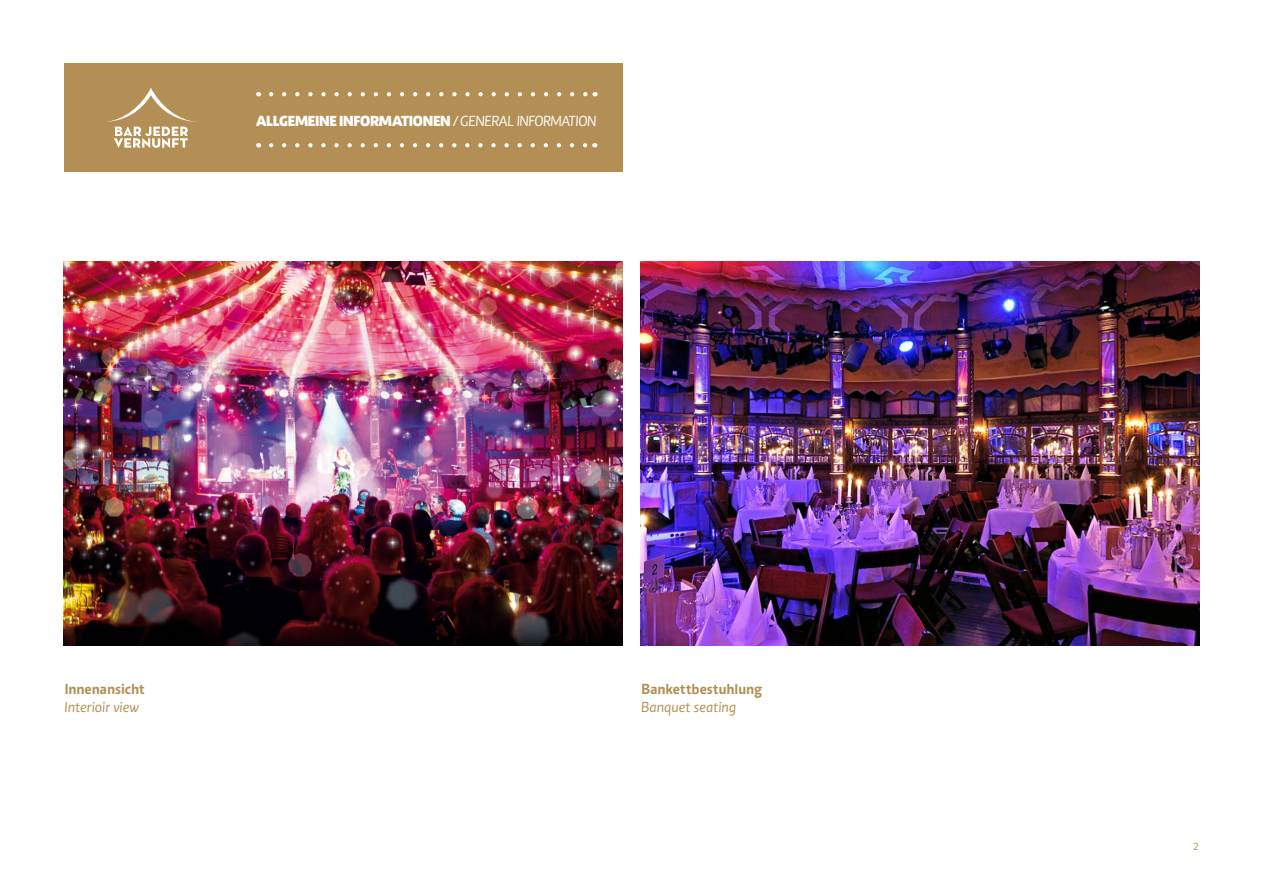
<style>
.page{position:relative;width:1263px;height:893px;background:#fff}
.page>*{position:absolute;margin:0;border:0;box-sizing:border-box;transform-origin:0 0}
.H1c{font:800 15px "Caput";letter-spacing:-.02em;color:#fff}
.t1{font:700 15px "Caput";color:#b38f55}
.t2{font:italic 15px "Caput";color:#b38f55}
.Pagina{font:10.5px "Caput";color:#b38f55}
.s1{font-weight:400;font-style:italic}
</style>
<div class="page">
<img style="left:64px;top:262px;width:558px;height:384px">
<img style="left:640px;top:262px;width:559px;height:384px">
<div style="left:64px;top:64px;width:558px;height:108px;background:#b38f55"></div>
<svg style="left:271px;top:92px;width:317px;height:4px"></svg>
<svg style="left:271px;top:143px;width:317px;height:4px"></svg>
<svg style="left:106px;top:88px;width:90px;height:60px"></svg>
<p class="H1c" style="left:256px;top:111px;width:342px">ALLGEMEINE INFORMATIONEN <span class="s1">/ GENERAL INFORMATION</span></p>
<p class="t1" style="left:65px;top:680px;width:82px">Innenansicht</p>
<p class="t2" style="left:65px;top:698px;width:76px">Interioir view</p>
<p class="t1" style="left:641px;top:680px;width:123px">Bankettbestuhlung</p>
<p class="t2" style="left:641px;top:698px;width:96px">Banquet seating</p>
<p class="Pagina" style="left:1193px;top:841px;width:7px">2</p>
</div>
